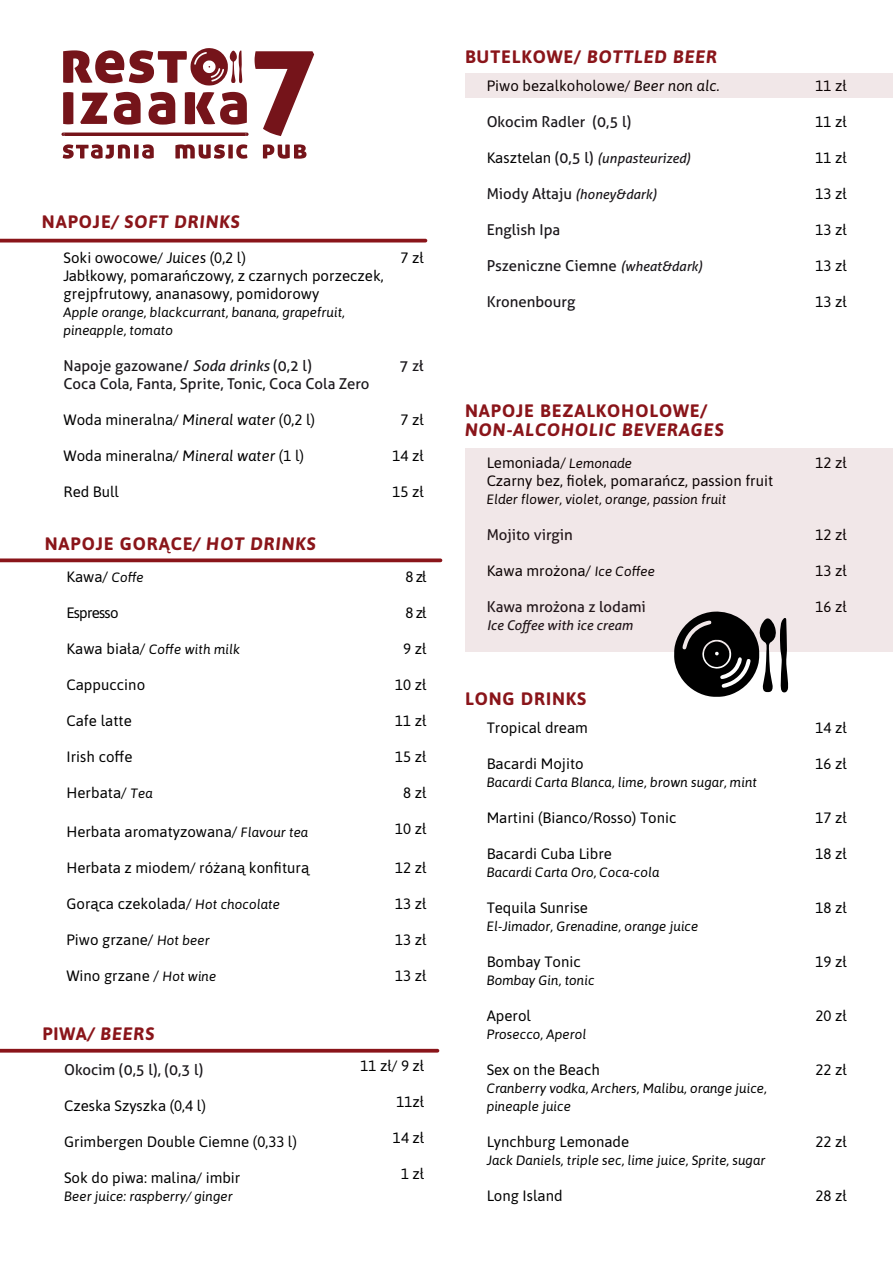
<style>
.page{position:relative;width:893px;height:1263px;background:#fff}
.page>*{position:absolute;margin:0;border:0;box-sizing:border-box;transform-origin:0 0}
.t1{font:italic 700 18px "Asap";letter-spacing:.05em;color:#8a151a}
.t2{font:700 18px "Asap";letter-spacing:.05em;color:#8a151a}
.t3{font:15px/18px "Asap";color:#000}
.t4{font:15px/18px "Aller";color:#1a171b}
.t5{font:15px "Asap";letter-spacing:-.05em;color:#000}
.t6{font:italic 13.5px/18px "Asap";color:#000}
.t7{font:italic 13.5px "Aller";color:#1a171b}
.s1{font-style:normal}
.s2{font-style:italic}
.s3{font-style:italic;font-size:13.5px}
.s4{font-style:normal;font-size:15px}
.s5{font-family:"Asap";font-style:normal;font-size:15px;color:#000}
</style>
<div class="page">
<svg style="left:63px;top:92px;width:10px;height:32px"></svg>
<svg style="left:80px;top:93px;width:28px;height:31px"></svg>
<svg style="left:114px;top:92px;width:27px;height:33px"></svg>
<svg style="left:149px;top:92px;width:26px;height:33px"></svg>
<svg style="left:185px;top:92px;width:62px;height:33px"></svg>
<svg style="left:255px;top:51px;width:59px;height:85px"></svg>
<svg style="left:63px;top:48px;width:180px;height:38px"></svg>
<svg style="left:175px;top:144px;width:72px;height:15px"></svg>
<svg style="left:263px;top:144px;width:43px;height:15px"></svg>
<svg style="left:63px;top:144px;width:91px;height:15px"></svg>
<svg style="left:61px;top:133px;width:188px;height:3px"></svg>
<hr style="left:0;top:239px;width:425px;height:3px;background:#8a151a">
<div style="left:466px;top:73px;width:427px;height:25px;background:#f1e7e8"></div>
<div style="left:466px;top:449px;width:427px;height:203px;background:#f1e7e8"></div>
<svg style="left:0;top:558px;width:440px;height:4px;background:#983136"></svg>
<hr style="left:0;top:1049px;width:437px;height:3px;background:#8a151a">
<svg style="left:674px;top:611px;width:115px;height:86px"></svg>
<p class="t1" style="left:42px;top:210px;width:199px"><span class="s1">NAPOJE</span>/ SOFT DRINKS</p>
<p class="t3" style="left:64px;top:248px;width:322px">Soki owocowe/ <span class="s2">Juices</span> (0,2 l)<br>Jabłkowy, pomarańczowy, z czarnych porzeczek, grejpfrutowy, ananasowy, pomidorowy</p>
<p class="t6" style="left:64px;top:303px;width:283px">Apple orange, blackcurrant, banana, grapefruit, pineapple, tomato</p>
<p class="t4" style="left:64px;top:356px;width:307px">Napoje gazowane/ <span class="s2">Soda drinks</span> (0,2 l)<br>Coca Cola, Fanta, Sprite, Tonic, Coca Cola Zero</p>
<p class="t3" style="left:64px;top:410px;width:253px">Woda mineralna/ <span class="s2">Mineral water</span> (0,2 l)</p>
<p class="t3" style="left:64px;top:446px;width:242px">Woda mineralna/ <span class="s2">Mineral water</span> (1 l)</p>
<p class="t3" style="left:64px;top:482px;width:57px">Red Bull</p>
<p class="t3" style="left:400px;top:248px;width:25px">7 zł</p>
<p class="t4" style="left:400px;top:356px;width:26px">7 zł</p>
<p class="t3" style="left:400px;top:410px;width:25px">7 zł</p>
<p class="t3" style="left:392px;top:446px;width:33px">14 zł</p>
<p class="t3" style="left:392px;top:482px;width:33px">15 zł</p>
<p class="t2" style="left:45px;top:531px;width:273px">NAPOJE GORĄCE<span class="s2">/ HOT DRINKS</span></p>
<p class="t3" style="left:66px;top:567px;width:79px">Kawa/ <span class="s3">Coffe</span></p>
<p class="t5" style="left:66px;top:602px;width:54px">Espresso</p>
<p class="t6" style="left:66px;top:640px;width:175px"><span class="s4">Kawa biała/</span> Coffe with milk</p>
<p class="t3" style="left:66px;top:675px;width:80px">Cappuccino</p>
<p class="t3" style="left:66px;top:711px;width:67px">Cafe latte</p>
<p class="t3" style="left:66px;top:747px;width:68px">Irish coffe</p>
<p class="t3" style="left:66px;top:783px;width:88px">Herbata/ <span class="s3">Tea</span></p>
<p class="t3" style="left:66px;top:822px;width:243px">Herbata aromatyzowana/ <span class="s3">Flavour tea</span></p>
<p class="t3" style="left:66px;top:858px;width:244px">Herbata z miodem/ różaną konfiturą</p>
<p class="t3" style="left:66px;top:894px;width:215px">Gorąca czekolada/ <span class="s3">Hot chocolate</span></p>
<p class="t3" style="left:66px;top:930px;width:145px">Piwo grzane/ <span class="s3">Hot beer</span></p>
<p class="t3" style="left:66px;top:966px;width:151px">Wino grzane / <span class="s3">Hot wine</span></p>
<p class="t3" style="left:406px;top:567px;width:23px">8 zł</p>
<p class="t3" style="left:406px;top:603px;width:23px">8 zł</p>
<p class="t3" style="left:403px;top:639px;width:25px">9 zł</p>
<p class="t3" style="left:395px;top:675px;width:33px">10 zł</p>
<p class="t3" style="left:395px;top:711px;width:33px">11 zł</p>
<p class="t3" style="left:395px;top:747px;width:33px">15 zł</p>
<p class="t3" style="left:403px;top:783px;width:25px">8 zł</p>
<p class="t3" style="left:395px;top:819px;width:33px">10 zł</p>
<p class="t3" style="left:395px;top:858px;width:33px">12 zł</p>
<p class="t3" style="left:395px;top:894px;width:33px">13 zł</p>
<p class="t3" style="left:395px;top:930px;width:33px">13 zł</p>
<p class="t3" style="left:395px;top:966px;width:33px">13 zł</p>
<p class="t1" style="left:42px;top:1021px;width:114px"><span class="s1">PIWA</span>/ BEERS</p>
<p class="t4" style="left:64px;top:1060px;width:141px">Okocim (0,5 l), (0,3 l)</p>
<p class="t3" style="left:64px;top:1096px;width:143px">Czeska Szyszka (0,4 l)</p>
<p class="t3" style="left:64px;top:1132px;width:234px">Grimbergen Double Ciemne (0,33 l)</p>
<p class="t3" style="left:64px;top:1168px;width:178px">Sok do piwa: malina/ imbir</p>
<p class="t6" style="left:64px;top:1187px;width:170px">Beer juice: raspberry/ ginger</p>
<p class="t3" style="left:360px;top:1056px;width:65px">11 zł/ 9 zł</p>
<p class="t3" style="left:397px;top:1092px;width:29px">11zł</p>
<p class="t3" style="left:393px;top:1128px;width:33px">14 zł</p>
<p class="t3" style="left:401px;top:1164px;width:25px">1 zł</p>
<p class="t1" style="left:465px;top:44px;width:254px"><span class="s1">BUTELKOWE/</span> BOTTLED BEER</p>
<p class="t3" style="left:487px;top:76px;width:235px">Piwo bezalkoholowe/ <span class="s2">Beer non alc.</span></p>
<p class="t4" style="left:487px;top:113px;width:146px">Okocim Radler (0,5 l)</p>
<p class="t7" style="left:487px;top:150px;width:206px"><span class="s5">Kasztelan</span> <span class="s4">(0,5 l)</span> (unpasteurized)</p>
<p class="t7" style="left:487px;top:186px;width:172px"><span class="s4">Miody Ałtaju</span> (honey&amp;dark)</p>
<p class="t4" style="left:487px;top:221px;width:75px">English Ipa</p>
<p class="t4" style="left:487px;top:257px;width:218px">Pszeniczne Ciemne <span class="s3">(wheat&amp;dark)</span></p>
<p class="t4" style="left:487px;top:293px;width:90px">Kronenbourg</p>
<p class="t2" style="left:465px;top:397px;width:244px">NAPOJE BEZALKOHOLOWE/</p>
<p class="t1" style="left:465px;top:417px;width:260px">NON-ALCOHOLIC BEVERAGES</p>
<p class="t3" style="left:487px;top:453px;width:288px">Lemoniada/ <span class="s3">Lemonade<br></span>Czarny bez, fiołek, pomarańcz, passion fruit</p>
<p class="t6" style="left:487px;top:490px;width:241px">Elder flower, violet, orange, passion fruit</p>
<p class="t4" style="left:487px;top:525px;width:88px">Mojito virgin</p>
<p class="t3" style="left:487px;top:561px;width:170px">Kawa mrożona/ <span class="s3">Ice Coffee</span></p>
<p class="t4" style="left:487px;top:597px;width:161px">Kawa mrożona z lodami</p>
<p class="t7" style="left:487px;top:617px;width:148px">Ice Coffee with ice cream</p>
<p class="t2" style="left:465px;top:686px;width:123px">LONG DRINKS</p>
<p class="t3" style="left:487px;top:718px;width:103px">Tropical dream</p>
<p class="t3" style="left:487px;top:754px;width:99px">Bacardi Mojito</p>
<p class="t6" style="left:487px;top:773px;width:272px">Bacardi Carta Blanca, lime, brown sugar, mint</p>
<p class="t3" style="left:487px;top:808px;width:191px">Martini (Bianco/Rosso) Tonic</p>
<p class="t3" style="left:487px;top:844px;width:127px">Bacardi Cuba Libre</p>
<p class="t6" style="left:487px;top:863px;width:174px">Bacardi Carta Oro, Coca-cola</p>
<p class="t3" style="left:487px;top:898px;width:103px">Tequila Sunrise</p>
<p class="t6" style="left:487px;top:917px;width:213px">El-Jimador, Grenadine, orange juice</p>
<p class="t3" style="left:487px;top:952px;width:96px">Bombay Tonic</p>
<p class="t6" style="left:487px;top:971px;width:109px">Bombay Gin, tonic</p>
<p class="t3" style="left:487px;top:1006px;width:46px">Aperol</p>
<p class="t6" style="left:487px;top:1025px;width:101px">Prosecco, Aperol</p>
<p class="t3" style="left:487px;top:1060px;width:115px">Sex on the Beach</p>
<p class="t6" style="left:487px;top:1079px;width:282px">Cranberry vodka, Archers, Malibu, orange juice, pineaple juice</p>
<p class="t3" style="left:487px;top:1132px;width:144px">Lynchburg Lemonade</p>
<p class="t6" style="left:487px;top:1151px;width:280px">Jack Daniels, triple sec, lime juice, Sprite, sugar</p>
<p class="t3" style="left:487px;top:1186px;width:77px">Long Island</p>
<p class="t3" style="left:815px;top:76px;width:33px">11 zł</p>
<p class="t3" style="left:815px;top:112px;width:33px">11 zł</p>
<p class="t3" style="left:815px;top:148px;width:33px">11 zł</p>
<p class="t3" style="left:815px;top:184px;width:33px">13 zł</p>
<p class="t3" style="left:815px;top:220px;width:33px">13 zł</p>
<p class="t3" style="left:815px;top:256px;width:33px">13 zł</p>
<p class="t3" style="left:815px;top:292px;width:33px">13 zł</p>
<p class="t3" style="left:815px;top:453px;width:33px">12 zł</p>
<p class="t3" style="left:815px;top:525px;width:33px">12 zł</p>
<p class="t3" style="left:815px;top:561px;width:33px">13 zł</p>
<p class="t3" style="left:815px;top:597px;width:33px">16 zł</p>
<p class="t3" style="left:815px;top:718px;width:33px">14 zł</p>
<p class="t3" style="left:815px;top:754px;width:33px">16 zł</p>
<p class="t3" style="left:815px;top:808px;width:33px">17 zł</p>
<p class="t3" style="left:815px;top:844px;width:33px">18 zł</p>
<p class="t3" style="left:815px;top:898px;width:33px">18 zł</p>
<p class="t3" style="left:815px;top:952px;width:33px">19 zł</p>
<p class="t3" style="left:815px;top:1006px;width:33px">20 zł</p>
<p class="t3" style="left:815px;top:1060px;width:33px">22 zł</p>
<p class="t3" style="left:815px;top:1132px;width:33px">22 zł</p>
<p class="t3" style="left:815px;top:1186px;width:33px">28 zł</p>
</div>
